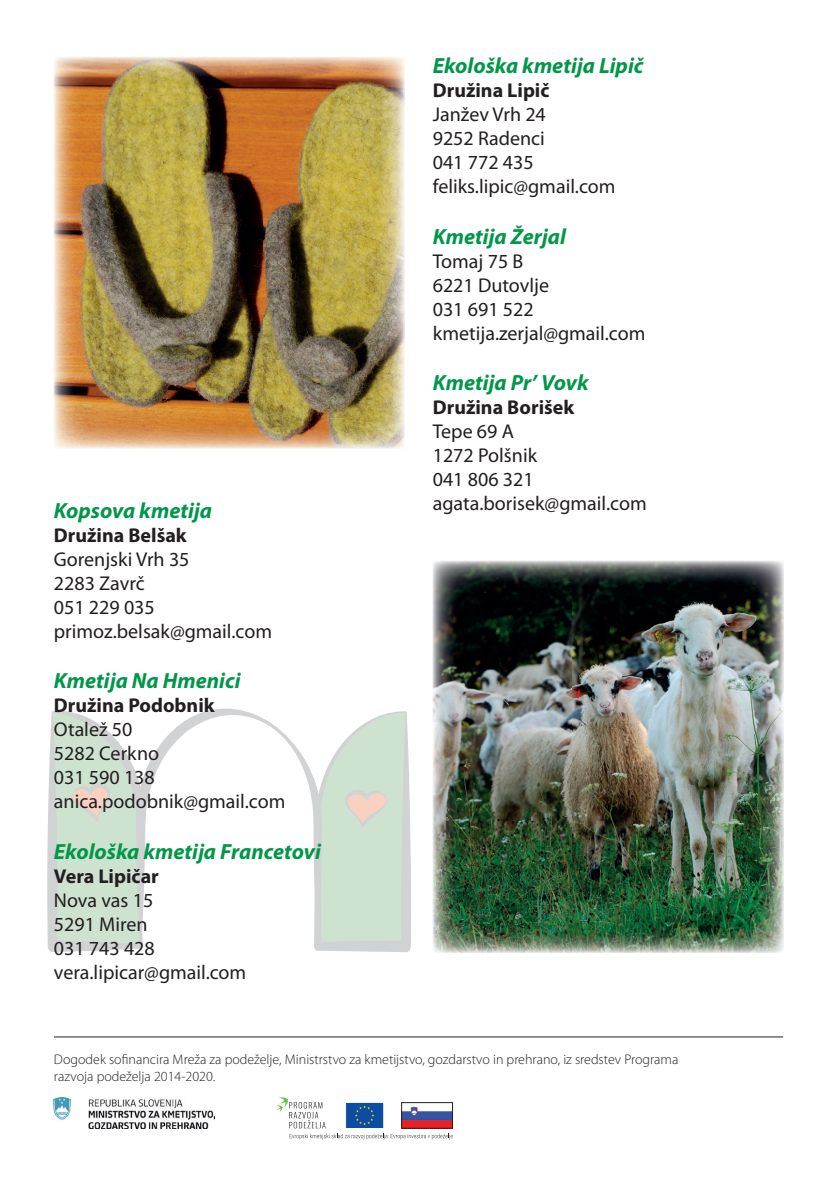
<style>
.page{position:relative;width:840px;height:1191px;background:#fff}
.page>*{position:absolute;margin:0;border:0;box-sizing:border-box;transform-origin:0 0}
.t1{font:italic 700 22px "Myriad Pro";color:#009749}
.t2{font:20px/24px "Myriad Pro";color:#231f20}
.t3{font:700 20px "Myriad Pro";color:#231f20}
.t4{font:300 14px/16.8px "Myriad Pro";color:#231f20}
</style>
<div class="page">
<svg style="left:47px;top:708px;width:364px;height:244px"></svg>
<svg style="left:317px;top:712px;width:89px;height:234px;background:#d4e2d4"></svg>
<svg style="left:52px;top:712px;width:89px;height:234px;background:#d3e1d3"></svg>
<img style="left:54px;top:57px;width:350px;height:391px">
<img style="left:432px;top:561px;width:350px;height:391px">
<img style="left:54px;top:1097px;width:160px;height:31px">
<svg style="left:276px;top:1097px;width:176px;height:42px"></svg>
<div style="left:345px;top:1102px;width:38px;height:26px;border:1px solid #fff"></div>
<img style="left:403px;top:1104px;width:47px;height:22px">
<div style="left:401px;top:1102px;width:51px;height:26px;border:1px solid #231f20"></div>
<hr style="left:54px;top:1036px;width:728px;height:1px;background:#231f20">
<p class="t1" style="left:54px;top:498px;width:160px">Kopsova kmetija</p>
<p class="t3" style="left:54px;top:524px;width:134px">Družina Belšak</p>
<p class="t2" style="left:54px;top:547px;width:219px">Gorenjski Vrh 35<br>2283 Zavrč<br>051 229 035 primoz.belsak@gmail.com</p>
<p class="t1" style="left:54px;top:668px;width:188px">Kmetija Na Hmenici</p>
<p class="t3" style="left:54px;top:694px;width:162px">Družina Podobnik</p>
<p class="t2" style="left:54px;top:718px;width:233px">Otalež 50<br>5282 Cerkno<br>031 590 138 anica.podobnik@gmail.com</p>
<p class="t1" style="left:54px;top:839px;width:268px">Ekološka kmetija Francetovi</p>
<p class="t3" style="left:54px;top:864px;width:106px">Vera Lipičar</p>
<p class="t2" style="left:54px;top:888px;width:194px">Nova vas 15<br>5291 Miren<br>031 743 428 vera.lipicar@gmail.com</p>
<p class="t1" style="left:432px;top:54px;width:212px">Ekološka kmetija Lipič</p>
<p class="t3" style="left:432px;top:79px;width:118px">Družina Lipič</p>
<p class="t2" style="left:432px;top:103px;width:184px">Janžev Vrh 24<br>9252 Radenci<br>041 772 435 feliks.lipic@gmail.com</p>
<p class="t1" style="left:432px;top:224px;width:135px">Kmetija Žerjal</p>
<p class="t2" style="left:432px;top:249px;width:214px">Tomaj 75 B<br>6221 Dutovlje<br>031 691 522 kmetija.zerjal@gmail.com</p>
<p class="t1" style="left:432px;top:370px;width:157px">Kmetija Pr’ Vovk</p>
<p class="t3" style="left:432px;top:396px;width:143px">Družina Borišek</p>
<p class="t2" style="left:432px;top:420px;width:215px">Tepe 69 A<br>1272 Polšnik<br>041 806 321 agata.borisek@gmail.com</p>
<p class="t4" style="left:54px;top:1051px;width:625px">Dogodek sofinancira Mreža za podeželje, Ministrstvo za kmetijstvo, gozdarstvo in prehrano, iz sredstev Programa razvoja podeželja 2014-2020.</p>
</div>
